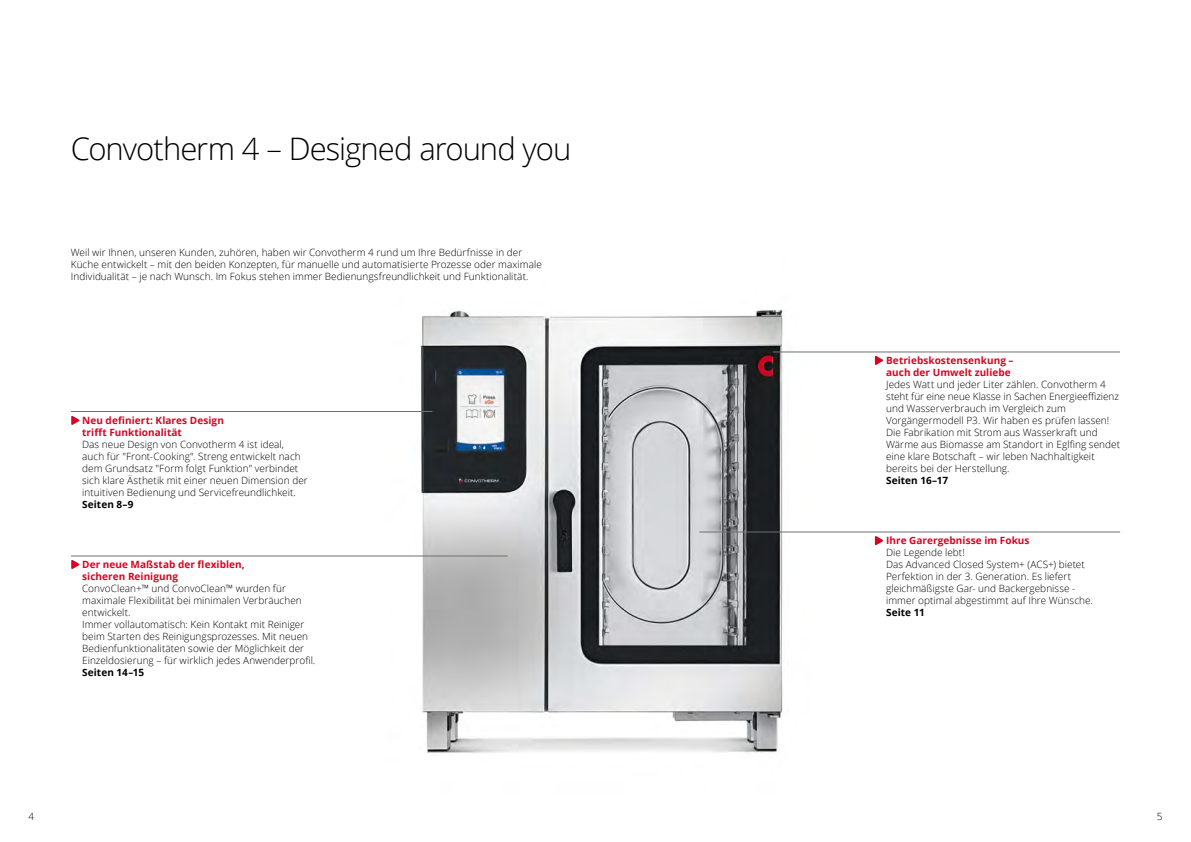
<style>
.page{position:relative;width:1191px;height:842px;background:#fff}
.page>*{position:absolute;margin:0;border:0;box-sizing:border-box;transform-origin:0 0}
.t1{font:300 31px "Open Sans";letter-spacing:-.03em;color:#000}
.t2{font:300 10px/12px "Open Sans";letter-spacing:.005em;color:#000}
.t3{font:700 10px/12px "Open Sans";letter-spacing:.005em;color:#d60524}
.t4{font:700 10px "Open Sans";letter-spacing:.005em;color:#000}
</style>
<div class="page">
<img style="left:334px;top:309px;width:532px;height:444px">
<hr style="left:772px;top:352px;width:348px;height:1px;background:#6f6f6e">
<hr style="left:699px;top:532px;width:421px;height:1px;background:#6f6f6e">
<hr style="left:71px;top:411px;width:361px;height:1px;background:#6f6f6e">
<hr style="left:71px;top:556px;width:436px;height:1px;background:#6f6f6e">
<svg style="left:875px;top:356px;width:8px;height:9px"></svg>
<svg style="left:875px;top:536px;width:8px;height:9px"></svg>
<svg style="left:71px;top:416px;width:9px;height:9px"></svg>
<svg style="left:71px;top:560px;width:9px;height:9px"></svg>
<h1 class="t1" style="left:71px;top:127px;width:502px">Convotherm 4 – Designed around you</h1>
<p class="t2" style="left:71px;top:246px;width:472px">Weil wir Ihnen, unseren Kunden, zuhören, haben wir Convotherm 4 rund um Ihre Bedürfnisse in der<br>Küche entwickelt – mit den beiden Konzepten, für manuelle und automatisierte Prozesse oder maximale<br>Individualität – je nach Wunsch. Im Fokus stehen immer Bedienungsfreundlichkeit und Funktionalität.</p>
<p class="t3" style="left:82px;top:414px;width:143px">Neu definiert: Klares Design trifft Funktionalität</p>
<p class="t2" style="left:82px;top:438px;width:227px">Das neue Design von Convotherm 4 ist ideal, auch für "Front-Cooking". Streng entwickelt nach dem Grundsatz "Form folgt Funktion" verbindet sich klare Ästhetik mit einer neuen Dimension der intuitiven Bedienung und Servicefreundlichkeit.</p>
<p class="t4" style="left:82px;top:497px;width:53px">Seiten 8–9</p>
<p class="t3" style="left:82px;top:558px;width:164px">Der neue Maßstab der flexiblen, sicheren Reinigung</p>
<p class="t2" style="left:82px;top:582px;width:235px">ConvoClean+™ und ConvoClean™ wurden für maximale Flexibilität bei minimalen Verbräuchen entwickelt.<br>Immer vollautomatisch: Kein Kontakt mit Reiniger beim Starten des Reinigungsprozesses. Mit neuen Bedienfunktionalitäten sowie der Möglichkeit der Einzeldosierung – für wirklich jedes Anwenderprofil.</p>
<p class="t4" style="left:82px;top:665px;width:63px">Seiten 14–15</p>
<p class="t3" style="left:886px;top:354px;width:129px">Betriebskostensenkung – auch der Umwelt zuliebe</p>
<p class="t2" style="left:886px;top:378px;width:235px">Jedes Watt und jeder Liter zählen. Convotherm 4 steht für eine neue Klasse in Sachen Energieeffizienz und Wasserverbrauch im Vergleich zum Vorgängermodell P3. Wir haben es prüfen lassen!<br>Die Fabrikation mit Strom aus Wasserkraft und Wärme aus Biomasse am Standort in Eglfing sendet eine klare Botschaft – wir leben Nachhaltigkeit bereits bei der Herstellung.</p>
<p class="t4" style="left:886px;top:473px;width:63px">Seiten 16–17</p>
<p class="t3" style="left:886px;top:534px;width:145px">Ihre Garergebnisse im Fokus</p>
<p class="t2" style="left:886px;top:546px;width:208px">Die Legende lebt!<br>Das Advanced Closed System+ (ACS+) bietet Perfektion in der 3. Generation. Es liefert gleichmäßigste Gar- und Backergebnisse - immer optimal abgestimmt auf Ihre Wünsche.</p>
<p class="t4" style="left:886px;top:605px;width:40px">Seite 11</p>
<p class="t2" style="left:28px;top:810px;width:7px">4</p>
<p class="t2" style="left:1156px;top:810px;width:7px">5</p>
</div>
